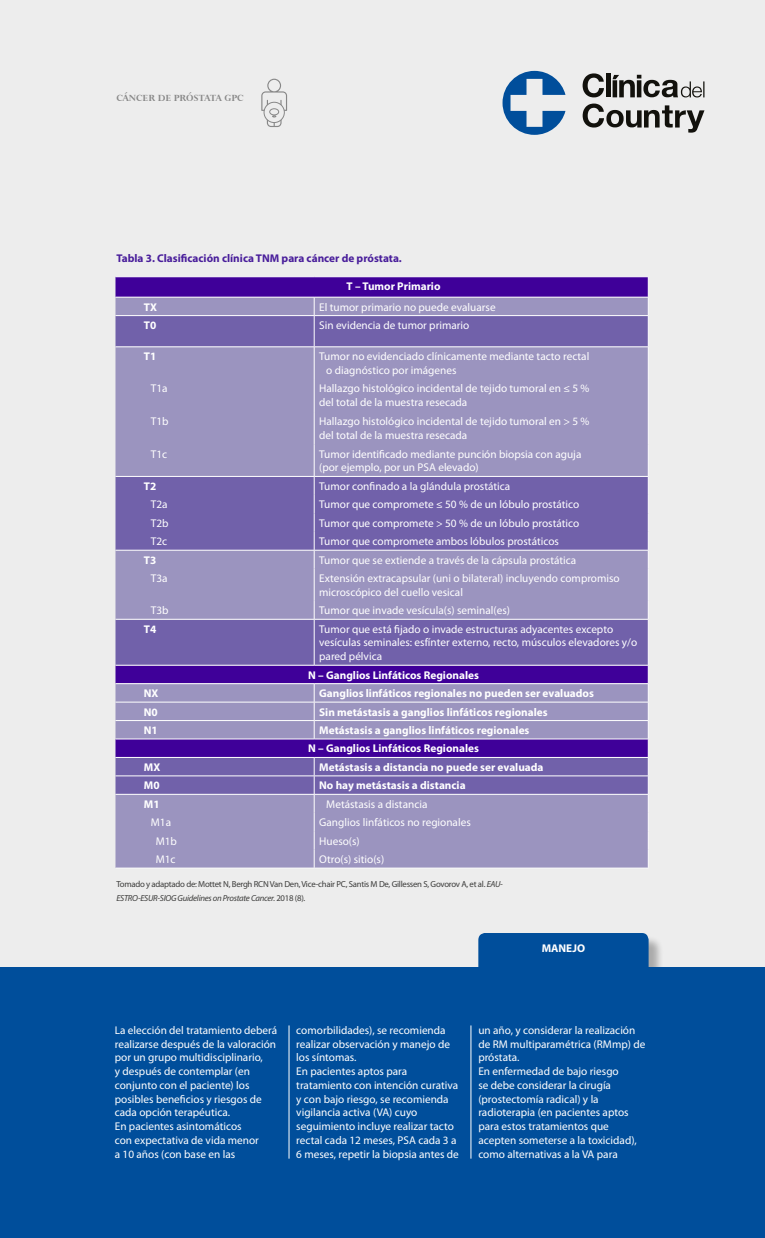
<style>
.page{position:relative;width:765px;height:1238px;background:#ededed}
.page>*{position:absolute;margin:0;border:0;box-sizing:border-box;transform-origin:0 0}
.t1{font:11.25px/13.8px "Myriad Pro";color:#fff}
.t2{font:700 11.25px/18.5px "Myriad Pro";color:#fff}
.t3{font:700 11.25px "Myriad Pro";color:#491e9b}
.t4{font:700 10.62px "Lapidary 333 BT";color:#878787}
.t5{font:8.75px/13.8px "Myriad Pro";letter-spacing:-.03em;color:#3c3c3b}
.s1{font-style:italic}
</style>
<div class="page">
<div style="left:480px;top:935px;width:184px;height:48px;background:#000;opacity:.28"></div>
<div style="left:478px;top:933px;width:171px;height:35px;background:#004e9b"></div>
<div style="left:0;top:968px;width:765px;height:270px;background:#004e9b"></div>
<svg style="left:503px;top:71px;width:63px;height:64px"></svg>
<svg style="left:583px;top:73px;width:21px;height:24px"></svg>
<div style="left:606px;top:73px;width:5px;height:24px;background:#12110c"></div>
<svg style="left:613px;top:75px;width:91px;height:22px"></svg>
<svg style="left:583px;top:104px;width:121px;height:29px"></svg>
<svg style="left:115px;top:277px;width:533px;height:20px;background:#44079c"></svg>
<div style="left:115px;top:298px;width:533px;height:570px;background:#9b94bf"></div>
<svg style="left:115px;top:316px;width:533px;height:478px;background:#8476b4"></svg>
<hr style="left:115px;top:276px;width:199px;height:1px;background:#fff">
<hr style="left:314px;top:276px;width:335px;height:1px;background:#fff">
<hr style="left:115px;top:297px;width:199px;height:1px;background:#fff">
<hr style="left:314px;top:297px;width:335px;height:1px;background:#fff">
<svg style="left:314px;top:297px;width:1px;height:18px"></svg>
<svg style="left:648px;top:297px;width:1px;height:18px"></svg>
<hr style="left:115px;top:315px;width:199px;height:1px;background:#fff">
<hr style="left:314px;top:315px;width:335px;height:1px;background:#fff">
<hr style="left:314px;top:316px;width:1px;height:30px;background:#fff">
<hr style="left:648px;top:316px;width:1px;height:30px;background:#fff">
<hr style="left:115px;top:619px;width:199px;height:1px;background:#fff">
<hr style="left:314px;top:619px;width:335px;height:1px;background:#fff">
<hr style="left:314px;top:619px;width:1px;height:46px;background:#fff">
<hr style="left:648px;top:619px;width:1px;height:46px;background:#fff">
<hr style="left:115px;top:683px;width:199px;height:1px;background:#fff">
<hr style="left:314px;top:683px;width:335px;height:1px;background:#fff">
<hr style="left:115px;top:702px;width:199px;height:1px;background:#fff">
<hr style="left:314px;top:702px;width:335px;height:1px;background:#fff">
<hr style="left:115px;top:720px;width:199px;height:1px;background:#fff">
<hr style="left:314px;top:720px;width:335px;height:1px;background:#fff">
<svg style="left:314px;top:684px;width:1px;height:54px"></svg>
<hr style="left:115px;top:757px;width:199px;height:1px;background:#fff">
<hr style="left:314px;top:757px;width:335px;height:1px;background:#fff">
<hr style="left:115px;top:775px;width:199px;height:1px;background:#fff">
<hr style="left:314px;top:775px;width:335px;height:1px;background:#fff">
<hr style="left:115px;top:346px;width:199px;height:1px;background:#fff">
<hr style="left:115px;top:476px;width:199px;height:1px;background:#fff">
<hr style="left:115px;top:550px;width:199px;height:1px;background:#fff">
<hr style="left:115px;top:665px;width:199px;height:1px;background:#fff">
<hr style="left:115px;top:738px;width:199px;height:1px;background:#fff">
<hr style="left:115px;top:794px;width:199px;height:1px;background:#fff">
<hr style="left:115px;top:868px;width:199px;height:1px;background:#fff">
<hr style="left:314px;top:346px;width:335px;height:1px;background:#fff">
<hr style="left:314px;top:476px;width:335px;height:1px;background:#fff">
<hr style="left:314px;top:550px;width:335px;height:1px;background:#fff">
<hr style="left:314px;top:665px;width:335px;height:1px;background:#fff">
<hr style="left:314px;top:738px;width:335px;height:1px;background:#fff">
<hr style="left:314px;top:794px;width:335px;height:1px;background:#fff">
<hr style="left:314px;top:868px;width:335px;height:1px;background:#fff">
<hr style="left:314px;top:347px;width:1px;height:32px;background:#fff">
<hr style="left:648px;top:347px;width:1px;height:32px;background:#fff">
<hr style="left:314px;top:379px;width:1px;height:33px;background:#fff">
<hr style="left:314px;top:568px;width:1px;height:33px;background:#fff">
<hr style="left:648px;top:379px;width:1px;height:33px;background:#fff">
<hr style="left:648px;top:568px;width:1px;height:33px;background:#fff">
<hr style="left:314px;top:412px;width:1px;height:32px;background:#fff">
<svg style="left:314px;top:601px;width:1px;height:18px"></svg>
<hr style="left:648px;top:412px;width:1px;height:32px;background:#fff">
<svg style="left:648px;top:601px;width:1px;height:18px"></svg>
<hr style="left:314px;top:444px;width:1px;height:32px;background:#fff">
<svg style="left:314px;top:477px;width:1px;height:91px"></svg>
<svg style="left:314px;top:758px;width:1px;height:110px"></svg>
<hr style="left:648px;top:444px;width:1px;height:32px;background:#fff">
<svg style="left:648px;top:550px;width:1px;height:18px"></svg>
<svg style="left:648px;top:665px;width:1px;height:202px"></svg>
<hr style="left:289px;top:1025px;width:1px;height:133px;background:#fff">
<hr style="left:471px;top:1025px;width:1px;height:133px;background:#fff">
<svg style="left:261px;top:79px;width:26px;height:48px"></svg>
<div style="left:264px;top:102px;width:21px;height:21px;border:1px solid #878787;border-radius:50%"></div>
<p class="t4" style="left:116px;top:91px;width:129px">CÁNCER DE PRÓSTATA GPC</p>
<p class="t3" style="left:116px;top:251px;width:287px">Tabla 3. Clasificación clínica TNM para cáncer de próstata.</p>
<p class="t2" style="left:347px;top:277px;width:95px">T – Tumor Primario</p>
<p class="t2" style="left:144px;top:297px;width:15px">TX</p>
<p class="t1" style="left:319px;top:300px;width:178px">El tumor primario no puede evaluarse</p>
<p class="t2" style="left:144px;top:316px;width:14px">T0</p>
<p class="t1" style="left:319px;top:318px;width:152px">Sin evidencia de tumor primario</p>
<p class="t2" style="left:144px;top:347px;width:14px">T1</p>
<p class="t1" style="left:326px;top:349px;width:265px;text-indent:-7px">Tumor no evidenciado clínicamente mediante tacto rectal o diagnóstico por imágenes</p>
<p class="t1" style="left:151px;top:382px;width:18px">T1a</p>
<p class="t1" style="left:319px;top:382px;width:272px">Hallazgo histológico incidental de tejido tumoral en ≤ 5 % del total de la muestra resecada</p>
<p class="t1" style="left:151px;top:415px;width:19px">T1b</p>
<p class="t1" style="left:319px;top:415px;width:272px">Hallazgo histológico incidental de tejido tumoral en &gt; 5 % del total de la muestra resecada</p>
<p class="t1" style="left:151px;top:447px;width:18px">T1c</p>
<p class="t1" style="left:319px;top:447px;width:264px">Tumor identificado mediante punción biopsia con aguja (por ejemplo, por un PSA elevado)</p>
<p class="t2" style="left:144px;top:476px;width:14px">T2</p>
<p class="t1" style="left:319px;top:479px;width:193px">Tumor confinado a la glándula prostática</p>
<p class="t1" style="left:151px;top:497px;width:18px">T2a</p>
<p class="t1" style="left:319px;top:497px;width:262px">Tumor que compromete ≤ 50 % de un lóbulo prostático</p>
<p class="t1" style="left:151px;top:516px;width:19px">T2b</p>
<p class="t1" style="left:319px;top:516px;width:262px">Tumor que compromete &gt; 50 % de un lóbulo prostático</p>
<p class="t1" style="left:151px;top:534px;width:18px">T2c</p>
<p class="t1" style="left:319px;top:534px;width:241px">Tumor que compromete ambos lóbulos prostáticos</p>
<p class="t2" style="left:144px;top:550px;width:14px">T3</p>
<p class="t1" style="left:319px;top:553px;width:259px">Tumor que se extiende a través de la cápsula prostática</p>
<p class="t1" style="left:151px;top:571px;width:18px">T3a</p>
<p class="t1" style="left:319px;top:571px;width:302px">Extensión extracapsular (uni o bilateral) incluyendo compromiso microscópico del cuello vesical</p>
<p class="t1" style="left:151px;top:603px;width:19px">T3b</p>
<p class="t1" style="left:319px;top:603px;width:192px">Tumor que invade vesícula(s) seminal(es)</p>
<p class="t2" style="left:144px;top:619px;width:14px">T4</p>
<p class="t1" style="left:319px;top:622px;width:320px">Tumor que está fijado o invade estructuras adyacentes excepto vesículas seminales: esfínter externo, recto, músculos elevadores y/o pared pélvica</p>
<p class="t2" style="left:308px;top:665px;width:172px">N – Ganglios Linfáticos Regionales</p>
<p class="t2" style="left:144px;top:684px;width:16px">NX</p>
<p class="t2" style="left:319px;top:684px;width:276px">Ganglios linfáticos regionales no pueden ser evaluados</p>
<p class="t2" style="left:144px;top:702px;width:16px">N0</p>
<p class="t2" style="left:319px;top:702px;width:230px">Sin metástasis a ganglios linfáticos regionales</p>
<p class="t2" style="left:144px;top:720px;width:16px">N1</p>
<p class="t2" style="left:308px;top:720px;width:223px;text-indent:11px">Metástasis a ganglios linfáticos regionales<br>N – Ganglios Linfáticos Regionales</p>
<p class="t2" style="left:144px;top:757px;width:18px">MX</p>
<p class="t2" style="left:319px;top:757px;width:226px">Metástasis a distancia no puede ser evaluada</p>
<p class="t2" style="left:144px;top:776px;width:17px">M0</p>
<p class="t2" style="left:319px;top:776px;width:148px">No hay metástasis a distancia</p>
<p class="t2" style="left:144px;top:794px;width:17px">M1</p>
<p class="t1" style="left:326px;top:797px;width:103px">Metástasis a distancia</p>
<p class="t1" style="left:151px;top:815px;width:22px">M1a</p>
<p class="t1" style="left:319px;top:815px;width:153px">Ganglios linfáticos no regionales</p>
<p class="t1" style="left:156px;top:834px;width:23px">M1b</p>
<p class="t1" style="left:319px;top:834px;width:42px">Hueso(s)</p>
<p class="t1" style="left:156px;top:852px;width:21px">M1c</p>
<p class="t1" style="left:319px;top:852px;width:67px">Otro(s) sitio(s)</p>
<p class="t5" style="left:116px;top:877px;width:388px">Tomado y adaptado de: Mottet N, Bergh RCN Van Den, Vice-chair PC, Santis M De, Gillessen S, Govorov A, et al. <span class="s1">EAU-<br>ESTRO-ESUR-SIOG Guidelines on Prostate Cancer.</span> 2018 (8).</p>
<p class="t2" style="left:542px;top:939px;width:45px">MANEJO</p>
<p class="t1" style="left:115px;top:1023px;width:164px">La elección del tratamiento deberá realizarse después de la valoración por un grupo multidisciplinario,<br>y después de contemplar (en conjunto con el paciente) los posibles beneficios y riesgos de cada opción terapéutica.<br>En pacientes asintomáticos<br>con expectativa de vida menor<br>a 10 años (con base en las</p>
<p class="t1" style="left:296px;top:1023px;width:164px">comorbilidades), se recomienda realizar observación y manejo de los síntomas.<br>En pacientes aptos para tratamiento con intención curativa y con bajo riesgo, se recomienda vigilancia activa (VA) cuyo seguimiento incluye realizar tacto rectal cada 12 meses, PSA cada 3 a<br>6 meses, repetir la biopsia antes de</p>
<p class="t1" style="left:478px;top:1023px;width:168px">un año, y considerar la realización de RM multiparamétrica (RMmp) de próstata.<br>En enfermedad de bajo riesgo<br>se debe considerar la cirugía (prostectomía radical) y la radioterapia (en pacientes aptos para estos tratamientos que acepten someterse a la toxicidad), como alternativas a la VA para</p>
</div>
